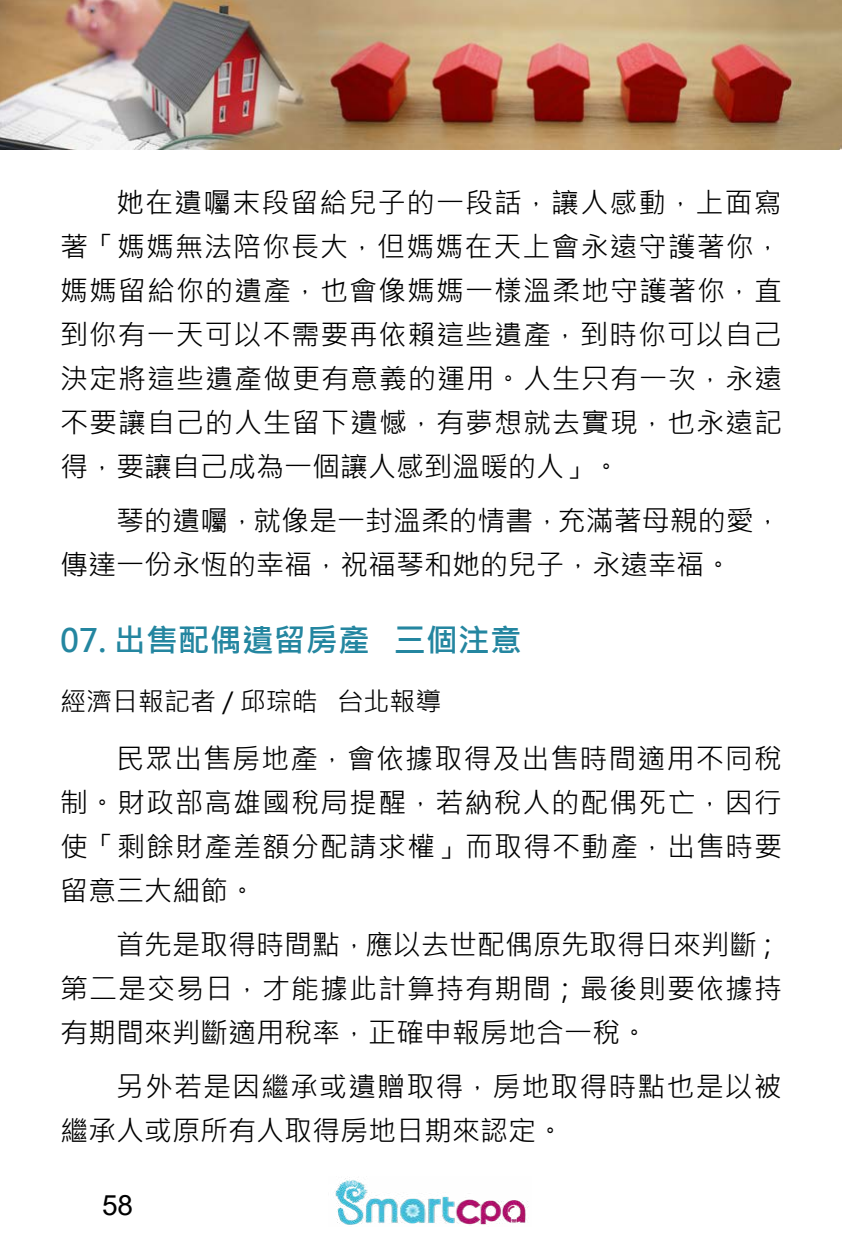
<style>
.page{position:relative;width:842px;height:1252px;background:#fff}
.page>*{position:absolute;margin:0;border:0;box-sizing:border-box;transform-origin:0 0}
.t1{font:700 32px "Microsoft Jheng Hei";color:#2486a0}
.t2{font:28px/44px "Microsoft Jheng Hei";letter-spacing:.035em;color:#000;text-align:justify}
.t3{font:28px/44px "Microsoft Jheng Hei";color:#000}
.t4{font:28px "Arial";color:#000}
.t5{font:26px "Microsoft Jheng Hei";color:#000}
</style>
<div class="page">
<img style="left:335px;top:1177px;width:194px;height:48px">
<img style="left:0;top:0;width:842px;height:150px">
<p class="t2" style="left:60px;top:181px;width:724px;text-indent:56px">她在遺囑末段留給兒子的一段話，讓人感動，上面寫著「媽媽無法陪你長大，但媽媽在天上會永遠守護著你，媽媽留給你的遺產，也會像媽媽一樣溫柔地守護著你，直到你有一天可以不需要再依賴這些遺產，到時你可以自己決定將這些遺產做更有意義的運用。人生只有一次，永遠不要讓自己的人生留下遺憾，有夢想就去實現，也永遠記得，要讓自己成為一個讓人感到溫暖的人」。</p>
<p class="t3" style="left:60px;top:499px;width:723px;text-indent:56px">琴的遺囑，就像是一封溫柔的情書，充滿著母親的愛，傳達一份永恆的幸福，祝福琴和她的兒子，永遠幸福。</p>
<p class="t1" style="left:60px;top:621px;width:463px">07. 出售配偶遺留房產 三個注意</p>
<p class="t5" style="left:60px;top:685px;width:383px">經濟日報記者 / 邱琮皓 台北報導</p>
<p class="t2" style="left:60px;top:737px;width:724px;text-indent:56px">民眾出售房地產，會依據取得及出售時間適用不同稅制。財政部高雄國稅局提醒，若納稅人的配偶死亡，因行使「剩餘財產差額分配請求權」而取得不動產，出售時要留意三大細節。</p>
<p class="t2" style="left:60px;top:923px;width:724px;text-indent:56px">首先是取得時間點，應以去世配偶原先取得日來判斷；第二是交易日，才能據此計算持有期間；最後則要依據持有期間來判斷適用稅率，正確申報房地合一稅。</p>
<p class="t2" style="left:60px;top:1065px;width:723px;text-indent:56px">另外若是因繼承或遺贈取得，房地取得時點也是以被繼承人或原所有人取得房地日期來認定。</p>
<p class="t4" style="left:102px;top:1186px;width:33px">58</p>
</div>
